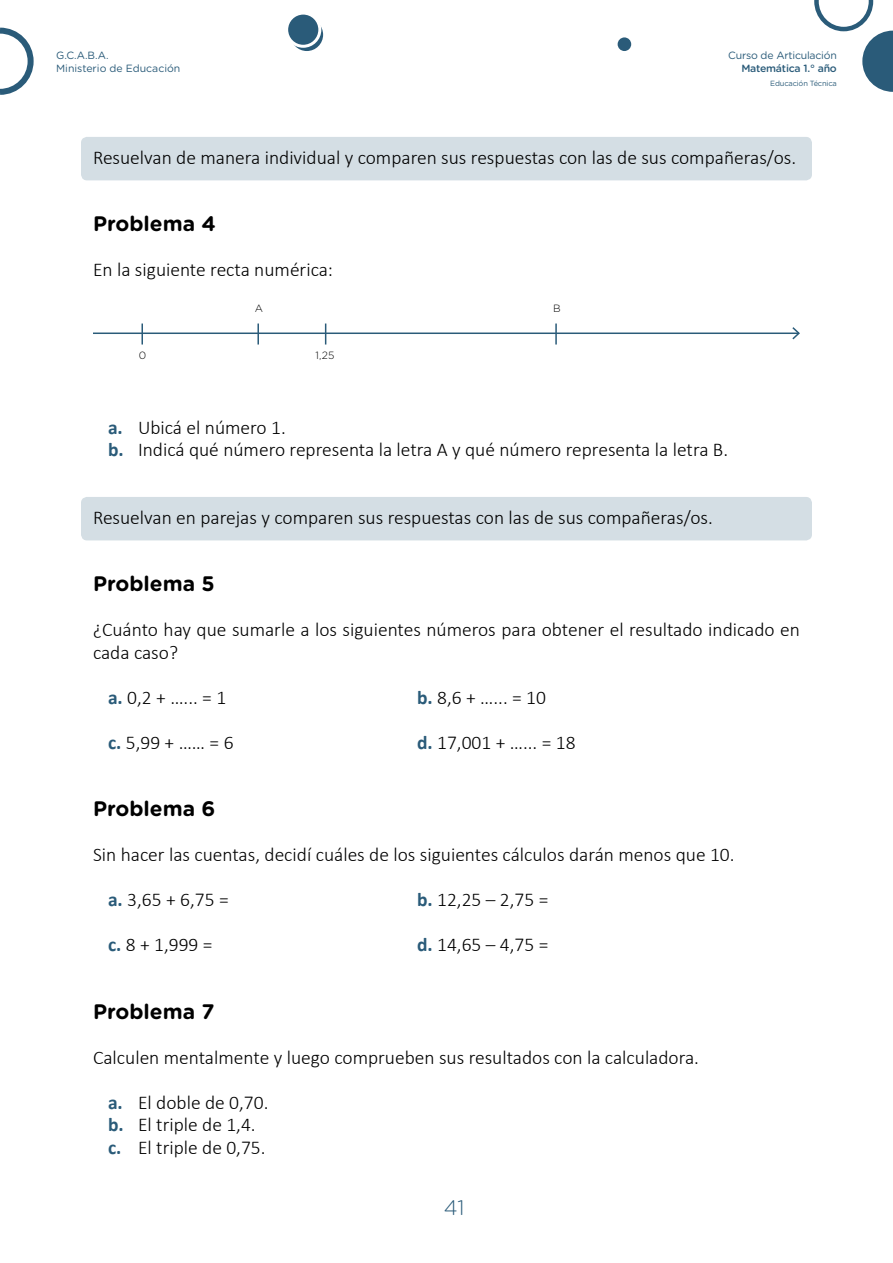
<style>
.page{position:relative;width:893px;height:1263px;background:#fff}
.page>*{position:absolute;margin:0;border:0;box-sizing:border-box;transform-origin:0 0}
.t1{font:700 21px "Gotham Rounded";color:#000}
.t2{font:300 21px "Gotham Rounded";color:#2a5b79}
.t3{font:300 19.5px/22.5px "Calibri";color:#000}
.t4{font:10.5px/12.6px "Gotham Rounded";letter-spacing:-.015em;color:#2a5b79}
.t5{font:500 10.5px "Gotham Rounded";letter-spacing:-.02em;color:#2a5b79}
.t6{font:300 10.5px "Gotham Rounded";color:#000}
.t7{font:7.5px "Gotham Rounded";letter-spacing:-.02em;color:#2a5b79}
.s1{font-weight:700;color:#2a5b79}
</style>
<div class="page">
<svg style="left:814px;top:0;width:79px;height:92px"></svg>
<svg style="left:0;top:27px;width:34px;height:68px"></svg>
<div style="left:618px;top:37px;width:13px;height:14px;background:#2a5b79;border-radius:50%"></div>
<svg style="left:291px;top:18px;width:32px;height:33px"></svg>
<div style="left:287px;top:13px;width:33px;height:33px;background:#2a5b79;border-radius:50%"></div>
<div style="left:285px;top:12px;width:36px;height:36px;border:3px solid #fff;border-radius:50%"></div>
<div style="left:81px;top:137px;width:731px;height:43px;background:#d4dee4;border-radius:6px"></div>
<div style="left:81px;top:497px;width:731px;height:43px;background:#d4dee4;border-radius:6px"></div>
<hr style="left:93px;top:332px;width:706px;height:2px;background:#2a5b79">
<svg style="left:791px;top:327px;width:9px;height:13px"></svg>
<hr style="left:141px;top:323px;width:2px;height:21px;background:#2a5b79">
<hr style="left:257px;top:323px;width:2px;height:21px;background:#2a5b79">
<svg style="left:325px;top:323px;width:1px;height:21px"></svg>
<hr style="left:555px;top:323px;width:2px;height:21px;background:#2a5b79">
<p class="t4" style="left:56px;top:49px;width:126px">G.C.A.B.A.<br>Ministerio de Educación</p>
<p class="t4" style="left:728px;top:49px;width:110px">Curso de Articulación</p>
<p class="t5" style="left:741px;top:61px;width:97px">Matemática 1.° año</p>
<p class="t7" style="left:770px;top:79px;width:68px">Educación Técnica</p>
<p class="t3" style="left:93px;top:146px;width:705px">Resuelvan de manera individual y comparen sus respuestas con las de sus compañeras/os.</p>
<p class="t1" style="left:93px;top:208px;width:124px">Problema 4</p>
<p class="t3" style="left:93px;top:258px;width:242px">En la siguiente recta numérica:</p>
<p class="t6" style="left:139px;top:348px;width:9px">0</p>
<p class="t6" style="left:255px;top:301px;width:10px">A</p>
<p class="t6" style="left:315px;top:348px;width:21px">1,25</p>
<p class="t6" style="left:553px;top:301px;width:9px">B</p>
<p class="t3" style="left:108px;top:416px;width:622px"><span class="s1">a.</span> Ubicá el número 1.<br><span class="s1">b.</span> Indicá qué número representa la letra A y qué número representa la letra B.</p>
<p class="t3" style="left:93px;top:506px;width:621px">Resuelvan en parejas y comparen sus respuestas con las de sus compañeras/os.</p>
<p class="t1" style="left:93px;top:568px;width:123px">Problema 5</p>
<p class="t3" style="left:93px;top:618px;width:708px">¿Cuánto hay que sumarle a los siguientes números para obtener el resultado indicado en cada caso?</p>
<p class="t3" style="left:108px;top:686px;width:120px"><span class="s1">a.</span> 0,2 + …... = 1</p>
<p class="t3" style="left:417px;top:686px;width:131px"><span class="s1">b.</span> 8,6 + …... = 10</p>
<p class="t3" style="left:108px;top:731px;width:127px"><span class="s1">c.</span> 5,99 + …… = 6</p>
<p class="t3" style="left:417px;top:731px;width:160px"><span class="s1">d.</span> 17,001 + …... = 18</p>
<p class="t1" style="left:93px;top:793px;width:124px">Problema 6</p>
<p class="t3" style="left:93px;top:843px;width:643px">Sin hacer las cuentas, decidí cuáles de los siguientes cálculos darán menos que 10.</p>
<p class="t3" style="left:108px;top:888px;width:122px"><span class="s1">a.</span> 3,65 + 6,75 =</p>
<p class="t3" style="left:417px;top:888px;width:133px"><span class="s1">b.</span> 12,25 – 2,75 =</p>
<p class="t3" style="left:108px;top:933px;width:106px"><span class="s1">c.</span> 8 + 1,999 =</p>
<p class="t3" style="left:417px;top:933px;width:133px"><span class="s1">d.</span> 14,65 – 4,75 =</p>
<p class="t1" style="left:93px;top:996px;width:123px">Problema 7</p>
<p class="t3" style="left:93px;top:1046px;width:608px">Calculen mentalmente y luego comprueben sus resultados con la calculadora.</p>
<p class="t3" style="left:108px;top:1091px;width:162px"><span class="s1">a.</span> El doble de 0,70. <span class="s1">b.</span> El triple de 1,4. <span class="s1">c.</span> El triple de 0,75.</p>
<p class="t2" style="left:444px;top:1194px;width:22px">41</p>
</div>
